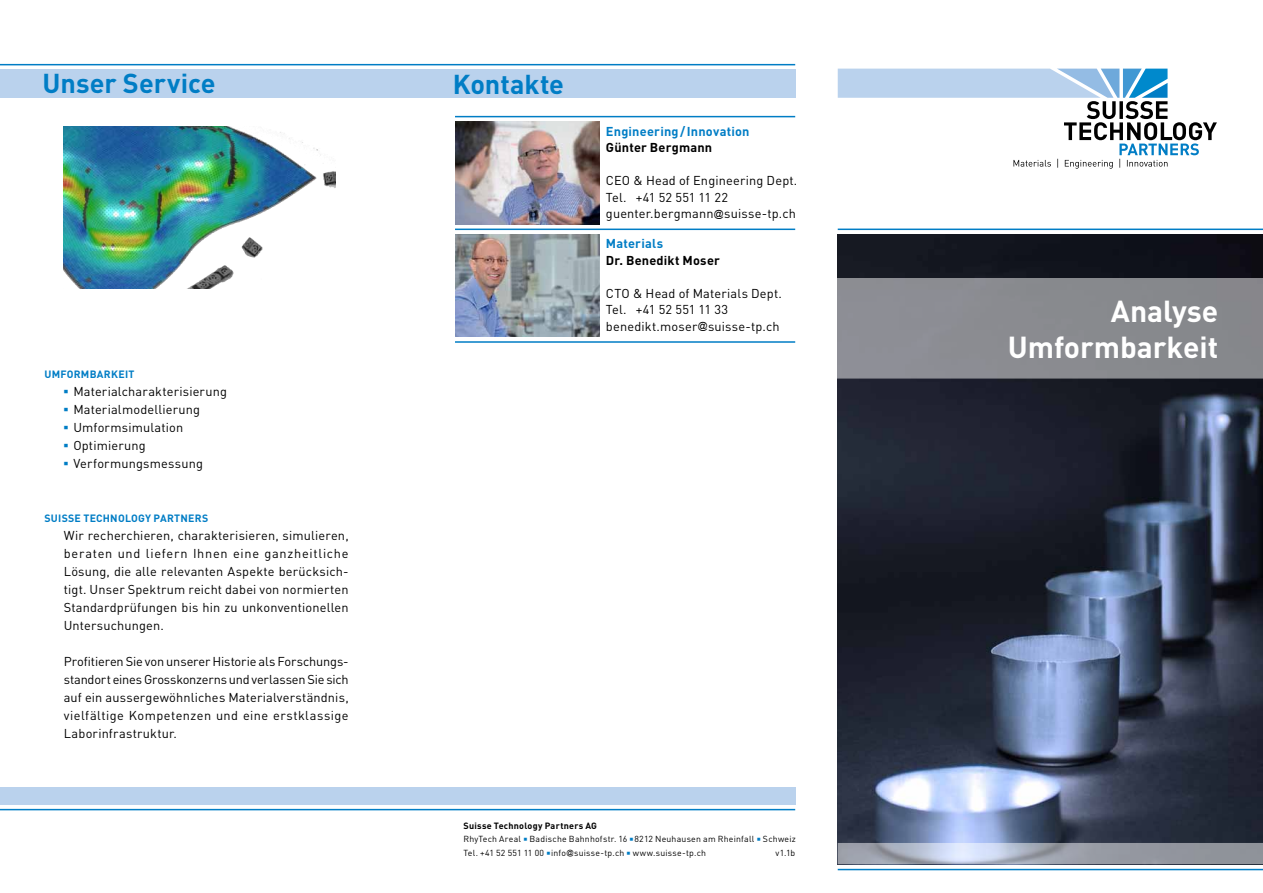
<style>
.page{position:relative;width:1263px;height:893px;background:#fff}
.page>*{position:absolute;margin:0;border:0;box-sizing:border-box;transform-origin:0 0}
.t1{font:700 30px/36px "DIN Pro";color:#fff;text-align:right}
.t2{font:700 27px "DIN Pro";letter-spacing:-.005em;color:#007dc5}
.t3{font:12.75px/18px "DIN Pro";letter-spacing:.01em;color:#000}
.t4{font:700 12.75px "DIN Pro";letter-spacing:.015em;color:#007dc5}
.t5{font:700 12.75px "DIN Pro";letter-spacing:.015em;color:#000}
.t6{font:700 10.5px "DIN Pro";letter-spacing:.025em;color:#007dc5}
.t7{font:700 9px "DIN Pro";letter-spacing:.03em;color:#000}
.t8{font:8.7px/13.5px "DIN Pro";letter-spacing:.025em;color:#000}
.s1{font-family:"Arial";font-size:9.75px}
.s2{color:#007dc5}
.s3{font-family:"Arial";font-size:7.2px}
</style>
<div class="page">
<hr style="left:0;top:64px;width:795px;height:1px;background:#007dc5">
<hr style="left:0;top:809px;width:795px;height:1px;background:#007dc5">
<div style="left:0;top:788px;width:795px;height:17px;background:#bad2ed"></div>
<div style="left:0;top:69px;width:795px;height:29px;background:#bad2ed"></div>
<hr style="left:838px;top:869px;width:425px;height:1px;background:#007dc5">
<hr style="left:838px;top:229px;width:425px;height:1px;background:#007dc5">
<hr style="left:455px;top:116px;width:340px;height:1px;background:#007dc5">
<hr style="left:455px;top:229px;width:340px;height:1px;background:#007dc5">
<hr style="left:455px;top:341px;width:340px;height:2px;background:#007dc5">
<img style="left:455px;top:122px;width:145px;height:102px">
<img style="left:455px;top:235px;width:145px;height:102px">
<svg style="left:838px;top:69px;width:379px;height:100px"></svg>
<img style="left:64px;top:126px;width:272px;height:162px">
<img style="left:838px;top:234px;width:425px;height:609px">
<div style="left:837px;top:277px;width:426px;height:102px;background:#8a8b90"></div>
<svg style="left:838px;top:843px;width:425px;height:21px;background:#a2a7b4"></svg>
<h2 class="t2" style="left:43px;top:65px;width:174px">Unser Service</h2>
<h2 class="t2" style="left:453px;top:65px;width:113px">Kontakte</h2>
<p class="t6" style="left:44px;top:367px;width:91px">UMFORMBARKEIT</p>
<p class="t3" style="left:73px;top:382px;width:155px">Materialcharakterisierung<br>Materialmodellierung<br>Umformsimulation<br>Optimierung<br>Verformungsmessung</p>
<p class="t6" style="left:44px;top:511px;width:165px">SUISSE TECHNOLOGY PARTNERS</p>
<p class="t3" style="left:64px;top:526px;width:286px;text-align:justify">Wir recherchieren, charakterisieren, simulieren, beraten und liefern Ihnen eine ganzheitliche Lösung, die alle relevanten Aspekte berücksich&shy;tigt. Unser Spektrum reicht dabei von normierten Standardprüfungen bis hin zu unkonventionellen Untersuchungen.</p>
<p class="t3" style="left:64px;top:652px;width:286px">Profitieren Sie von unserer Historie als Forschungs&shy;standort eines Grosskonzerns und verlassen Sie sich auf ein aussergewöhnliches Materialverständnis, vielfältige Kompetenzen und eine erstklassige Laborinfrastruktur.</p>
<p class="t4" style="left:606px;top:122px;width:145px">Engineering/ Innovation</p>
<p class="t5" style="left:606px;top:139px;width:108px">Günter Bergmann</p>
<p class="t3" style="left:606px;top:172px;width:193px;line-height:16.5px">CEO &amp; Head of Engineering Dept.<br>Tel. +41 52 551 11 22 guenter.bergmann<span class="s1">@</span>suisse-tp.ch</p>
<p class="t4" style="left:606px;top:235px;width:59px">Materials</p>
<p class="t5" style="left:606px;top:251px;width:115px">Dr. Benedikt Moser</p>
<p class="t3" style="left:606px;top:284px;width:177px;line-height:16.5px">CTO &amp; Head of Materials Dept.<br>Tel. +41 52 551 11 33 benedikt.moser<span class="s1">@</span>suisse-tp.ch</p>
<p class="t7" style="left:463px;top:819px;width:135px">Suisse Technology Partners AG</p>
<p class="t8" style="left:463px;top:832px;width:334px">RhyTech Areal <span class="s2">○</span> Badische Bahnhofstr. 16 <span class="s2">○</span>8212 Neuhausen am Rheinfall <span class="s2">○</span> Schweiz<br>Tel. +41 52 551 11 00 <span class="s2">○</span>info<span class="s3">@</span>suisse-tp.ch <span class="s2">○</span> www.suisse-tp.ch</p>
<p class="t8" style="left:775px;top:845px;width:21px">v1.1b</p>
<h1 class="t1" style="left:1008px;top:292px;width:212px">Analyse<br>Umformbarkeit</h1>
</div>
